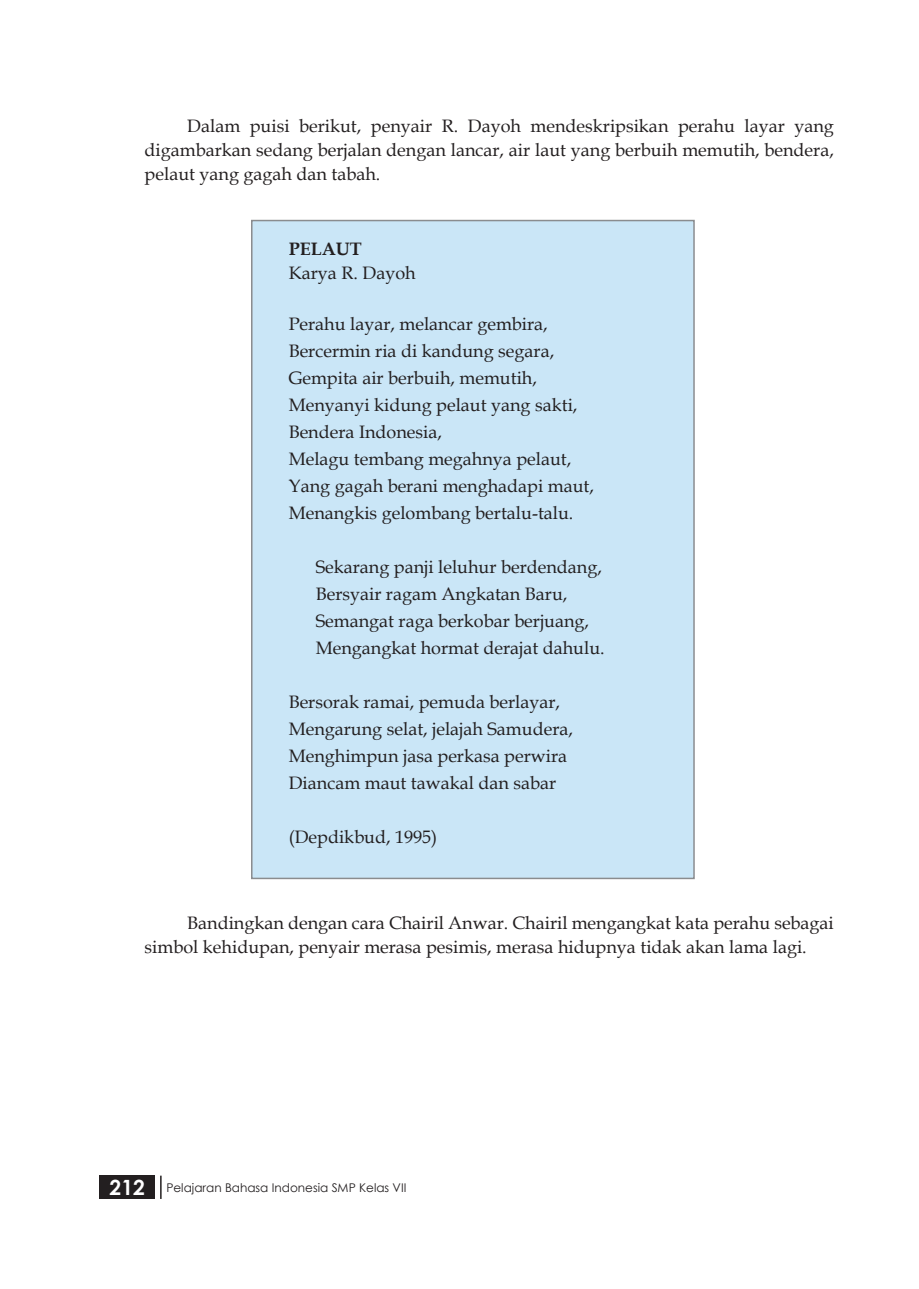
<style>
.page{position:relative;width:919px;height:1289px;background:#fff}
.page>*{position:absolute;margin:0;border:0;box-sizing:border-box;transform-origin:0 0}
.Isi{font:18px "Book Antiqua";color:#231f20}
.isi_2{font:18px/24px "Book Antiqua";color:#231f20;text-align:justify}
.Isi-2{font:700 18px "Book Antiqua";color:#231f20}
.t1{font:12px "Century Gothic";color:#231f20}
.s1{font-weight:700;font-size:21px;color:#fff}
</style>
<div class="page">
<div style="left:99px;top:1175px;width:55px;height:23px;background:#231f20"></div>
<hr style="left:160px;top:1175px;width:2px;height:23px;background:#231f20">
<div style="left:252px;top:220px;width:442px;height:658px;background:#cae6f7"></div>
<div style="left:251px;top:220px;width:443px;height:659px;border:2px solid #8a8c8f"></div>
<p class="isi_2" style="left:145px;top:114px;width:690px;text-indent:43px">Dalam puisi berikut, penyair R. Dayoh mendeskripsikan perahu layar yang digambarkan sedang berjalan dengan lancar, air laut yang berbuih memutih, bendera, pelaut yang gagah dan tabah.</p>
<p class="Isi-2" style="left:289px;top:236px;width:75px">PELAUT</p>
<p class="Isi" style="left:289px;top:260px;width:128px">Karya R. Dayoh</p>
<p class="Isi" style="left:289px;top:311px;width:260px">Perahu layar, melancar gembira,</p>
<p class="Isi" style="left:289px;top:338px;width:267px">Bercermin ria di kandung segara,</p>
<p class="Isi" style="left:289px;top:365px;width:250px">Gempita air berbuih, memutih,</p>
<p class="Isi" style="left:289px;top:392px;width:290px">Menyanyi kidung pelaut yang sakti,</p>
<p class="Isi" style="left:289px;top:419px;width:155px">Bendera Indonesia,</p>
<p class="Isi" style="left:289px;top:446px;width:284px">Melagu tembang megahnya pelaut,</p>
<p class="Isi" style="left:289px;top:473px;width:307px">Yang gagah berani menghadapi maut,</p>
<p class="Isi" style="left:289px;top:500px;width:286px">Menangkis gelombang bertalu-talu.</p>
<p class="Isi" style="left:316px;top:554px;width:288px">Sekarang panji leluhur berdendang,</p>
<p class="Isi" style="left:316px;top:581px;width:253px">Bersyair ragam Angkatan Baru,</p>
<p class="Isi" style="left:316px;top:608px;width:275px">Semangat raga berkobar berjuang,</p>
<p class="Isi" style="left:316px;top:635px;width:290px">Mengangkat hormat derajat dahulu.</p>
<p class="Isi" style="left:289px;top:689px;width:273px">Bersorak ramai, pemuda berlayar,</p>
<p class="Isi" style="left:289px;top:716px;width:286px">Mengarung selat, jelajah Samudera,</p>
<p class="Isi" style="left:289px;top:743px;width:280px">Menghimpun jasa perkasa perwira</p>
<p class="Isi" style="left:289px;top:770px;width:269px">Diancam maut tawakal dan sabar</p>
<p class="Isi" style="left:289px;top:824px;width:150px">(Depdikbud, 1995)</p>
<p class="isi_2" style="left:145px;top:910px;width:690px;text-indent:43px">Bandingkan dengan cara Chairil Anwar. Chairil mengangkat kata perahu sebagai simbol kehidupan, penyair merasa pesimis, merasa hidupnya tidak akan lama lagi.</p>
<p class="t1" style="left:109px;top:1178px;width:298px"><span class="s1">212</span> Pelajaran Bahasa Indonesia SMP Kelas VII</p>
</div>
